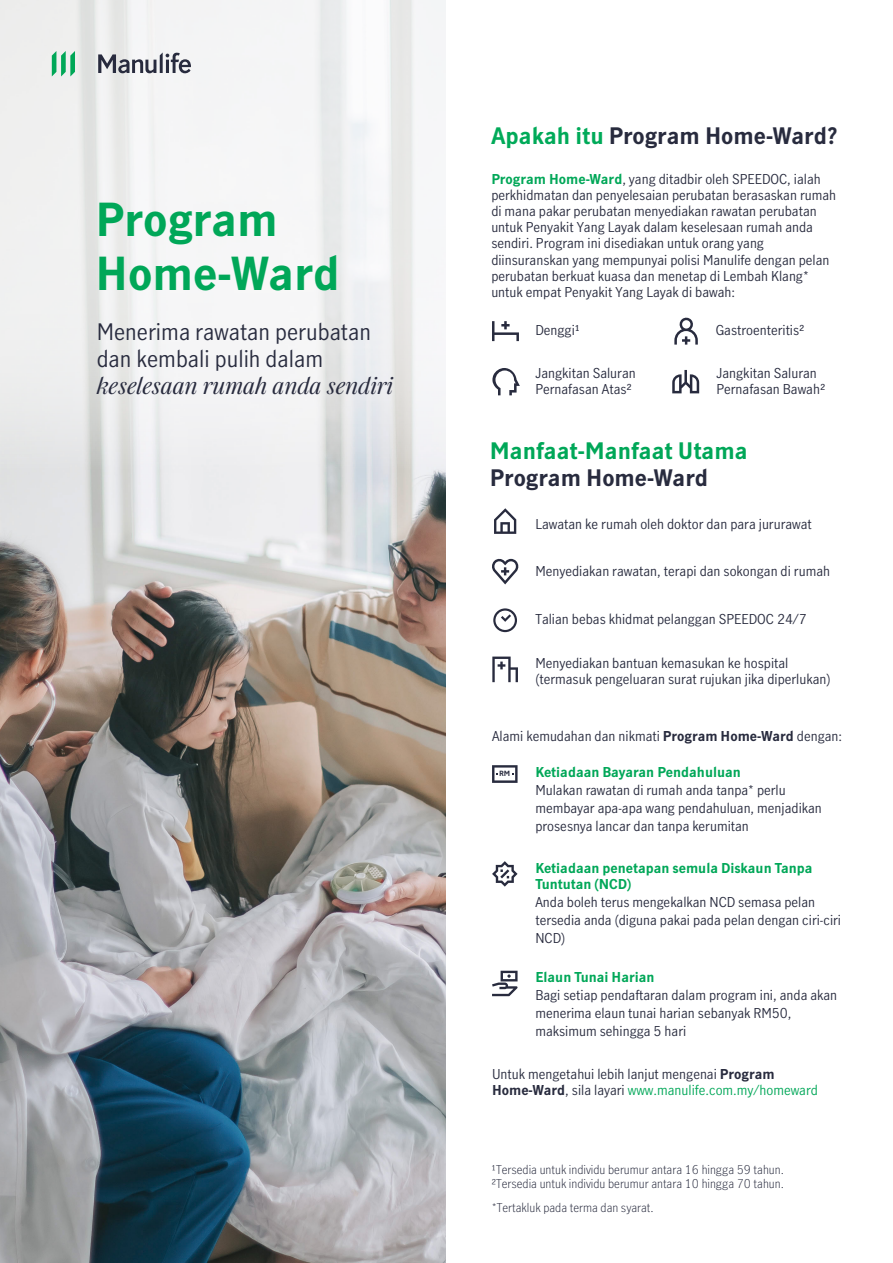
<style>
.page{position:relative;width:893px;height:1263px;background:#fff}
.page>*{position:absolute;margin:0;border:0;box-sizing:border-box;transform-origin:0 0}
.t1{font:700 45px/54px "Manulife JH Sans Optimized";color:#00a758}
.t2{font:22.5px/27px "Manulife JH Sans Optimized";color:#282b3e}
.t3{font:700 22.5px "Manulife JH Sans Optimized";color:#282b3e}
.t4{font:italic 22.5px "Manulife JH Serif Optimized";color:#282b3e}
.t5{font:700 22.5px "Manulife JH Sans Optimized";color:#00a758}
.t6{font:13.5px/16.2px "Manulife JH Sans Optimized";color:#282b3e}
.t7{font:700 13.5px/16.2px "Manulife JH Sans Optimized";color:#00a758}
.t8{font:300 12px/14.4px "Manulife JH Sans Optimized";color:#282b3e}
.t9{font:700 6.75px "Manulife JH Sans";color:#282b3e}
.s1{color:#00aa59}
.s2{font-weight:700;color:#00a758}
.s3{font-weight:700}
.s4{color:#00a758}
</style>
<div class="page">
<img style="left:0;top:486px;width:445px;height:777px">
<svg style="left:0;top:0;width:445px;height:486px"></svg>
<svg style="left:98px;top:52px;width:93px;height:21px"></svg>
<svg style="left:52px;top:51px;width:23px;height:25px"></svg>
<svg style="left:493px;top:608px;width:24px;height:24px"></svg>
<svg style="left:494px;top:508px;width:22px;height:26px"></svg>
<svg style="left:492px;top:558px;width:27px;height:26px"></svg>
<svg style="left:492px;top:656px;width:26px;height:26px"></svg>
<svg style="left:672px;top:370px;width:27px;height:23px"></svg>
<svg style="left:492px;top:368px;width:28px;height:27px"></svg>
<svg style="left:492px;top:321px;width:27px;height:20px"></svg>
<svg style="left:674px;top:317px;width:24px;height:28px"></svg>
<svg style="left:492px;top:765px;width:26px;height:18px"></svg>
<svg style="left:492px;top:971px;width:26px;height:25px"></svg>
<svg style="left:492px;top:861px;width:26px;height:26px"></svg>
<h1 class="t1" style="left:96px;top:190px;width:246px">Program<br>Home-Ward</h1>
<h2 class="t2" style="left:97px;top:317px;width:276px">Menerima rawatan perubatan dan kembali pulih dalam</h2>
<h2 class="t4" style="left:97px;top:369px;width:298px">keselesaan rumah anda sendiri</h2>
<h2 class="t3" style="left:492px;top:120px;width:347px"><span class="s1">Apakah itu</span> Program Home-Ward?</h2>
<p class="t6" style="left:491px;top:170px;width:346px"><span class="s2">Program Home-Ward</span>, yang ditadbir oleh SPEEDOC, ialah perkhidmatan dan penyelesaian perubatan berasaskan rumah di mana pakar perubatan menyediakan rawatan perubatan untuk Penyakit Yang Layak dalam keselesaan rumah anda sendiri. Program ini disediakan untuk orang yang diinsuranskan yang mempunyai polisi Manulife dengan pelan perubatan berkuat kuasa dan menetap di Lembah Klang* untuk empat Penyakit Yang Layak di bawah:</p>
<p class="t6" style="left:535px;top:322px;width:46px">Denggi1</p>
<p class="t6" style="left:716px;top:322px;width:90px">Gastroenteritis2</p>
<p class="t6" style="left:535px;top:364px;width:102px">Jangkitan Saluran<br>Pernafasan Atas2</p>
<p class="t6" style="left:716px;top:364px;width:110px">Jangkitan Saluran<br>Pernafasan Bawah2</p>
<h2 class="t5" style="left:490px;top:435px;width:259px">Manfaat-Manfaat Utama</h2>
<h2 class="t3" style="left:490px;top:462px;width:220px">Program Home-Ward</h2>
<p class="t6" style="left:535px;top:515px;width:278px">Lawatan ke rumah oleh doktor dan para jururawat</p>
<p class="t6" style="left:535px;top:562px;width:296px">Menyediakan rawatan, terapi dan sokongan di rumah</p>
<p class="t6" style="left:535px;top:611px;width:273px">Talian bebas khidmat pelanggan SPEEDOC 24/7</p>
<p class="t6" style="left:535px;top:655px;width:297px">Menyediakan bantuan kemasukan ke hospital (termasuk pengeluaran surat rujukan jika diperlukan)</p>
<p class="t6" style="left:492px;top:727px;width:352px">Alami kemudahan dan nikmati <span class="s3">Program Home-Ward</span> dengan:</p>
<p class="t7" style="left:535px;top:763px;width:207px">Ketiadaan Bayaran Pendahuluan</p>
<p class="t6" style="left:535px;top:780px;width:288px;line-height:18px">Mulakan rawatan di rumah anda tanpa* perlu membayar apa-apa wang pendahuluan, menjadikan prosesnya lancar dan tanpa kerumitan</p>
<p class="t9" style="left:499px;top:769px;width:13px">RM</p>
<p class="t7" style="left:535px;top:859px;width:279px">Ketiadaan penetapan semula Diskaun Tanpa<br>Tuntutan (NCD)</p>
<p class="t6" style="left:535px;top:892px;width:307px;line-height:18px">Anda boleh terus mengekalkan NCD semasa pelan tersedia anda (diguna pakai pada pelan dengan ciri-ciri<br>NCD)</p>
<p class="t7" style="left:535px;top:969px;width:121px">Elaun Tunai Harian</p>
<p class="t6" style="left:535px;top:986px;width:303px;line-height:18px">Bagi setiap pendaftaran dalam program ini, anda akan menerima elaun tunai harian sebanyak RM50, maksimum sehingga 5 hari</p>
<p class="t6" style="left:492px;top:1065px;width:327px">Untuk mengetahui lebih lanjut mengenai <span class="s3">Program<br>Home-Ward</span>, sila layari <span class="s4">www.manulife.com.my/homeward</span></p>
<p class="t8" style="left:491px;top:1162px;width:294px">1Tersedia untuk individu berumur antara 16 hingga 59 tahun.<br>2Tersedia untuk individu berumur antara 10 hingga 70 tahun.</p>
<p class="t8" style="left:492px;top:1200px;width:163px">*Tertakluk pada terma dan syarat.</p>
</div>
